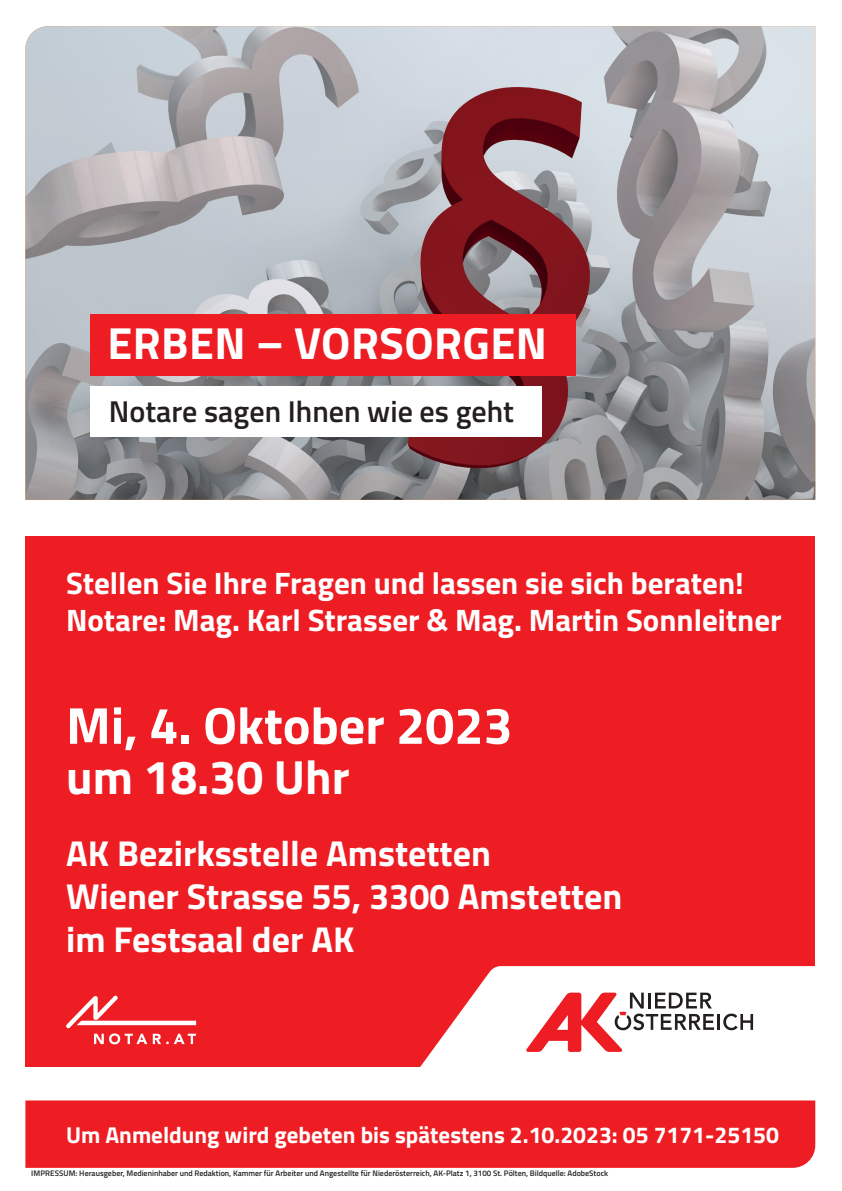
<style>
.page{position:relative;width:842px;height:1191px;background:#fff}
.page>*{position:absolute;margin:0;border:0;box-sizing:border-box;transform-origin:0 0}
.t1{font:700 52px "Titillium";color:#fff}
.t2{font:700 48px "Titillium";color:#fff}
.t3{font:700 45px "Titillium";letter-spacing:.01em;color:#fff}
.t4{font:700 36px/43.2px "Titillium";color:#fff}
.t5{font:700 31px/37.2px "Titillium";color:#fff}
.t6{font:600 30.1px "Titillium";color:#231f20}
.t7{font:700 23px "Titillium";color:#fff}
.t8{font:600 8px "Titillium";color:#231f20}
</style>
<div class="page">
<div style="left:25px;top:536px;width:790px;height:531px;background:#ee1d23"></div>
<svg style="left:420px;top:966px;width:395px;height:101px;background:#fce0e1"></svg>
<hr style="left:717px;top:1014px;width:3px;height:15px;background:#231f20">
<svg style="left:723px;top:1013px;width:30px;height:17px"></svg>
<svg style="left:526px;top:992px;width:188px;height:60px"></svg>
<img style="left:25px;top:26px;width:790px;height:474px">
<div style="left:25px;top:1100px;width:790px;height:67px;background:#ee1d23"></div>
<div style="left:90px;top:315px;width:486px;height:61px;background:#ee1d23"></div>
<div style="left:90px;top:386px;width:452px;height:50px;background:#fff"></div>
<svg style="left:66px;top:995px;width:130px;height:49px"></svg>
<h3 class="t3" style="left:107px;top:309px;width:441px">ERBEN – VORSORGEN</h3>
<h3 class="t6" style="left:109px;top:389px;width:407px">Notare sagen Ihnen wie es geht</h3>
<h3 class="t5" style="left:66px;top:563px;width:717px">Stellen Sie Ihre Fragen und lassen sie sich beraten!<br>Notare: Mag. Karl Strasser &amp; Mag. Martin Sonnleitner</h3>
<h1 class="t1" style="left:66px;top:686px;width:448px">Mi, 4. Oktober 2023</h1>
<h2 class="t2" style="left:66px;top:740px;width:285px">um 18.30 Uhr</h2>
<h3 class="t4" style="left:66px;top:829px;width:558px">AK Bezirksstelle Amstetten<br>Wiener Strasse 55, 3300 Amstetten im Festsaal der AK</h3>
<h3 class="t7" style="left:66px;top:1117px;width:714px">Um Anmeldung wird gebeten bis spätestens 2.10.2023: 05 7171-25150</h3>
<p class="t8" style="left:31px;top:1167px;width:578px">IMPRESSUM: Herausgeber, Medieninhaber und Redaktion, Kammer für Arbeiter und Angestellte für Niederösterreich, AK-Platz 1, 3100 St. Pölten, Bildquelle: AdobeStock</p>
</div>
